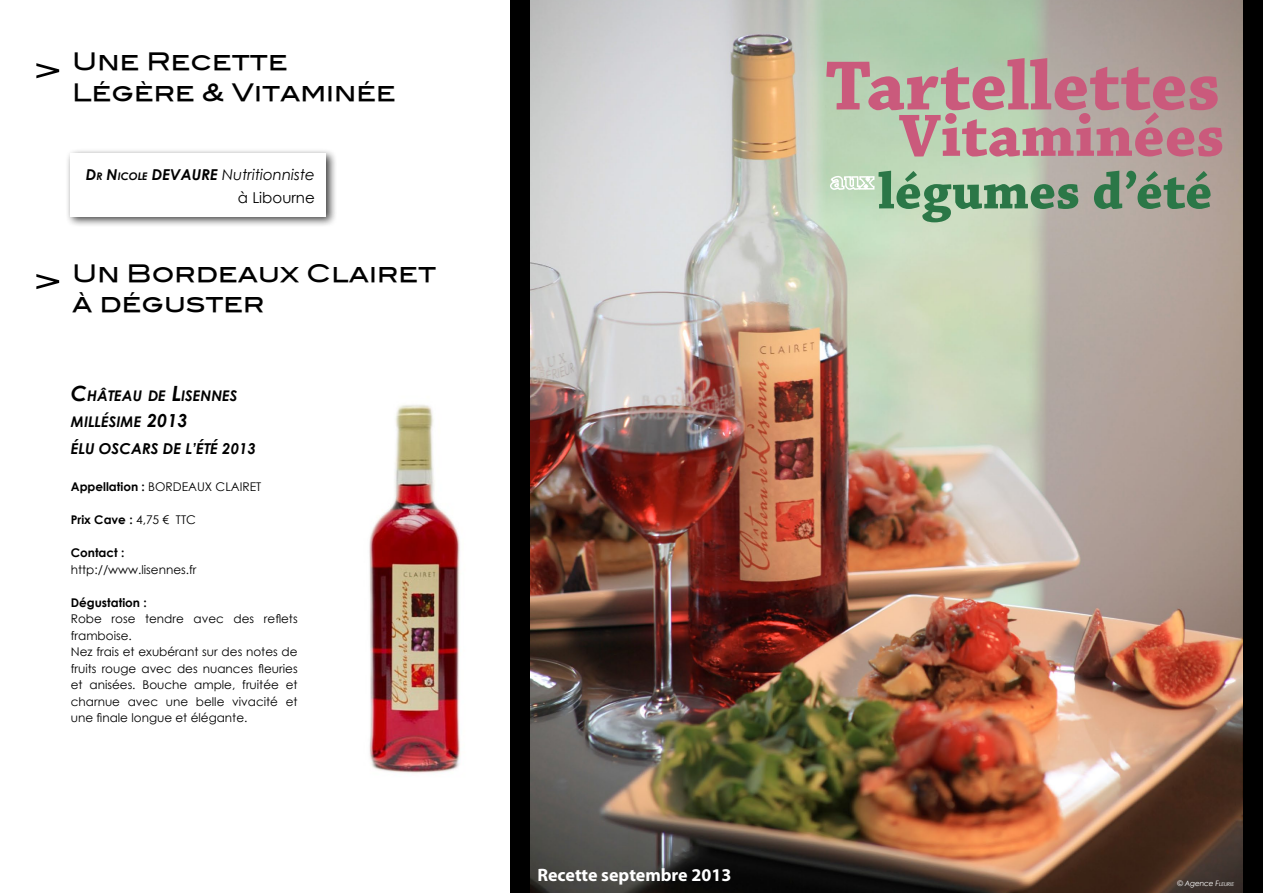
<style>
.page{position:relative;width:1263px;height:893px;background:#fff}
.page>*{position:absolute;margin:0;border:0;box-sizing:border-box;transform-origin:0 0}
.t1{font:700 73.5px "Chaparral Pro";color:#ca5a7c}
.t2{font:700 63px "Chaparral Pro";color:#ca5a7c}
.t3{font:700 54px "Chaparral Pro";color:#2b7747}
.t4{font:43.5px "Blair Md ITCTT Medium";color:#000;scale:1.15 1}
.t5{font:24px/30.3px "Blair Md ITCTT Medium";color:#000}
.t6{font:700 18px "Myriad Pro";color:#fff}
.t7{font:italic 15px/22.8px "Century Gothic";color:#000;text-align:right}
.t8{font:italic 700 15px "Century Gothic";color:#000}
.t9{font:italic 700 14.7px/26.7px "Century Gothic";color:#000}
.t10{font:12px/16.5px "Century Gothic";color:#000}
.t11{font:700 12px "Century Gothic";color:#000}
.t12{font:italic 7.5px "Century Gothic";letter-spacing:-.02em;color:#fff}
.s1{font-weight:700}
.s2{font-weight:700;font-size:10.5px}
.s3{font-style:normal}
.s4{font-size:21px}
.s5{font-size:18px}
.s6{font-style:inherit}
.s7{font-weight:400}
.s8{font-size:5.25px}
</style>
<div class="page">
<div style="left:65px;top:148px;width:273px;height:80px;background:#000;opacity:.75"></div>
<div style="left:71px;top:153px;width:255px;height:63px;background:#fff"></div>
<div style="left:510px;top:0;width:753px;height:893px;background:#000"></div>
<img style="left:531px;top:0;width:711px;height:893px">
<img style="left:369px;top:404px;width:91px;height:369px">
<svg style="left:829px;top:175px;width:46px;height:16px"></svg>
<h3 class="t4" style="left:34px;top:33px;width:25px">&gt;</h3>
<h3 class="t5" style="left:72px;top:44px;width:325px">Une Recette<br>Légère &amp; Vitaminée</h3>
<p class="t7" style="left:86px;top:163px;width:230px"><span class="s1">D</span><span class="s2">R</span> <span class="s1">N</span><span class="s2">ICOLE</span> <span class="s1">DEVAURE</span> Nutritionniste <span class="s3">à Libourne</span></p>
<h3 class="t4" style="left:34px;top:244px;width:25px">&gt;</h3>
<h3 class="t5" style="left:72px;top:255px;width:365px">Un Bordeaux Clairet à déguster</h3>
<p class="t9" style="left:71px;top:381px;width:168px"><span class="s4">C</span>HÂTEAU DE <span class="s4">L</span>ISENNES<br>MILLÉSIME <span class="s5">2013</span></p>
<p class="t8" style="left:71px;top:437px;width:187px">ÉLU OSCARS DE L’ÉTÉ <span class="s6">2013</span></p>
<p class="t10" style="left:71px;top:479px;width:192px"><span class="s1">Appellation :</span> BORDEAUX clairet</p>
<p class="t11" style="left:71px;top:511px;width:113px">Prix Cave : <span class="s7">4,75 € TTC</span></p>
<p class="t11" style="left:71px;top:544px;width:55px">Contact :</p>
<p class="t10" style="left:71px;top:561px;width:127px">http://www.lisennes.fr</p>
<p class="t11" style="left:71px;top:593px;width:78px">Dégustation :</p>
<p class="t10" style="left:71px;top:611px;width:228px">Robe rose tendre avec des reflets framboise.<br>Nez frais et exubérant sur des notes de fruits rouge avec des nuances fleuries et anisées. Bouche ample, fruitée et charnue avec une belle vivacité et une finale longue et élégante.</p>
<h1 class="t1" style="left:825px;top:43px;width:396px">Tartellettes</h1>
<h2 class="t2" style="left:899px;top:99px;width:327px">Vitaminées</h2>
<h3 class="t3" style="left:878px;top:160px;width:335px">légumes d’été</h3>
<h3 class="t6" style="left:537px;top:863px;width:196px">Recette septembre 2013</h3>
<p class="t12" style="left:1177px;top:878px;width:58px">© Agence <span class="s6">F</span><span class="s8">LEURIE</span></p>
</div>
